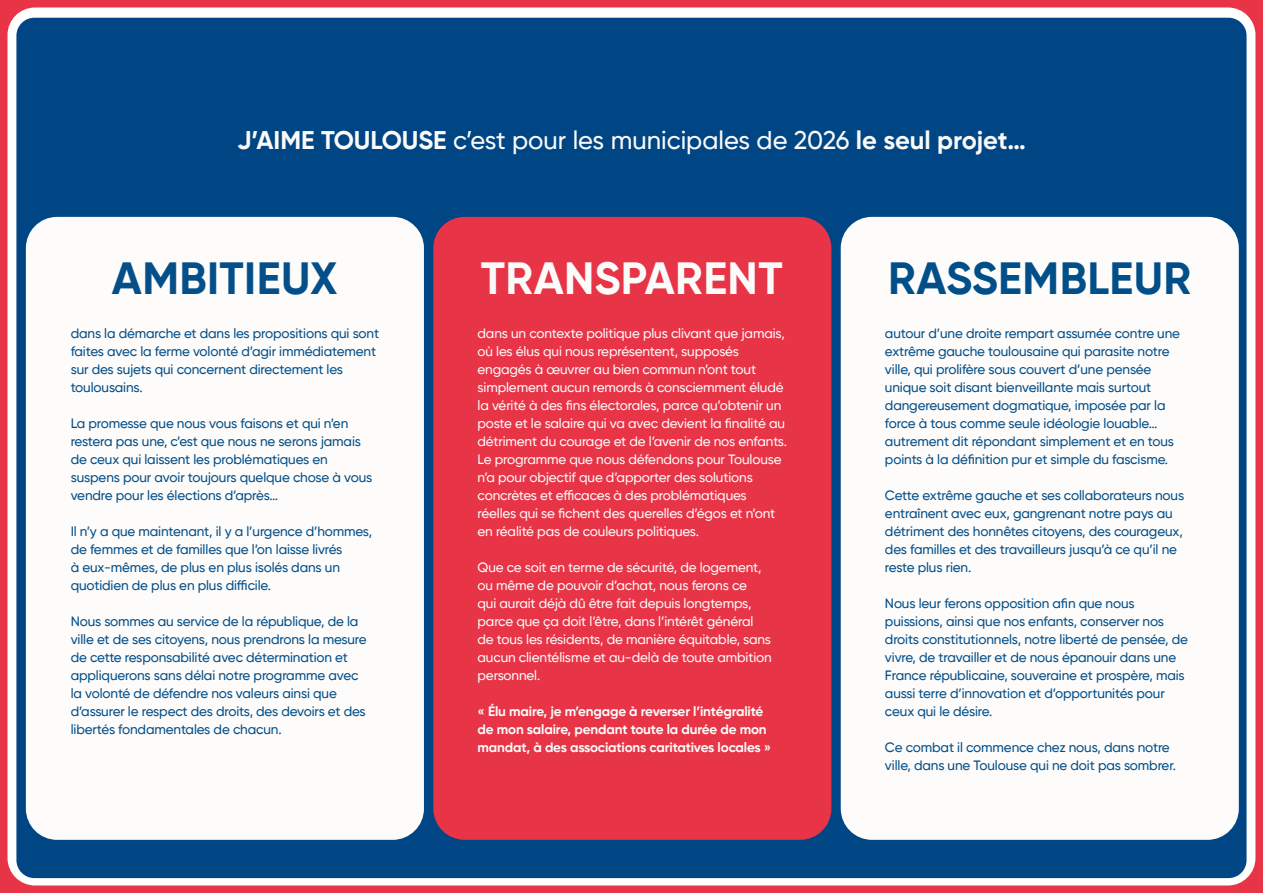
<style>
.page{position:relative;width:1263px;height:893px;background:#fff}
.page>*{position:absolute;margin:0;border:0;box-sizing:border-box;transform-origin:0 0}
.t1{font:700 45px "Gilroy";letter-spacing:.01em;color:#014f89}
.t2{font:700 45px "Gilroy";letter-spacing:.01em;color:#fbfbfa}
.t3{font:700 45px "Gilroy";letter-spacing:.01em;color:#044f89}
.t4{font:500 25.5px "Gilroy";color:#fbfaf9}
.t5{font:500 13.5px/18px "Gilroy";letter-spacing:-.01em;color:#044f89}
.t6{font:500 13.5px/18px "Gilroy";letter-spacing:-.01em;color:#fbfbfa}
.t7{font:700 13.5px/18px "Gilroy";letter-spacing:-.01em;color:#fbfbfa}
.s1{font-weight:700}
</style>
<div class="page">
<div style="left:16px;top:18px;width:1230px;height:860px;background:#004584;border-radius:18px"></div>
<div style="left:0;top:0;width:1263px;height:893px;border:8px solid #e73447;border-radius:31px"></div>
<svg style="left:0;top:852px;width:41px;height:41px"></svg>
<svg style="left:0;top:0;width:41px;height:42px"></svg>
<svg style="left:1222px;top:854px;width:41px;height:39px"></svg>
<svg style="left:1222px;top:0;width:41px;height:41px"></svg>
<div style="left:841px;top:217px;width:398px;height:623px;background:#fdfcfb;border-radius:31px"></div>
<div style="left:26px;top:217px;width:398px;height:623px;background:#fdfcfb;border-radius:31px"></div>
<div style="left:433px;top:217px;width:398px;height:623px;background:#e73447;border-radius:31px"></div>
<p class="t4" style="left:237px;top:125px;width:790px"><span class="s1">J’AIME TOULOUSE</span> c’est pour les municipales de 2026 <span class="s1">le seul projet…</span></p>
<p class="t3" style="left:112px;top:250px;width:227px">AMBITIEUX</p>
<p class="t5" style="left:71px;top:324px;width:310px">dans la démarche et dans les propositions qui sont faites avec la ferme volonté d’agir immédiatement sur des sujets qui concernent directement les toulousains.</p>
<p class="t5" style="left:71px;top:414px;width:303px">La promesse que nous vous faisons et qui n’en restera pas une, c’est que nous ne serons jamais de ceux qui laissent les problématiques en suspens pour avoir toujours quelque chose à vous vendre pour les élections d’après…</p>
<p class="t5" style="left:71px;top:522px;width:303px">Il n’y a que maintenant, il y a l’urgence d’hommes, de femmes et de familles que l’on laisse livrés<br>à eux-mêmes, de plus en plus isolés dans un quotidien de plus en plus difficile.</p>
<p class="t5" style="left:71px;top:612px;width:298px">Nous sommes au service de la république, de la ville et de ses citoyens, nous prendrons la mesure de cette responsabilité avec détermination et appliquerons sans délai notre programme avec la volonté de défendre nos valeurs ainsi que d’assurer le respect des droits, des devoirs et des libertés fondamentales de chacun.</p>
<p class="t2" style="left:481px;top:250px;width:303px">TRANSPARENT</p>
<p class="t6" style="left:477px;top:324px;width:311px">dans un contexte politique plus clivant que jamais, où les élus qui nous représentent, supposés engagés à œuvrer au bien commun n’ont tout simplement aucun remords à consciemment éludé la vérité à des fins électorales, parce qu’obtenir un poste et le salaire qui va avec devient la finalité au détriment du courage et de l’avenir de nos enfants.<br>Le programme que nous défendons pour Toulouse n’a pour objectif que d’apporter des solutions concrètes et efficaces à des problématiques réelles qui se fichent des querelles d’égos et n’ont en réalité pas de couleurs politiques.</p>
<p class="t6" style="left:477px;top:558px;width:296px">Que ce soit en terme de sécurité, de logement, ou même de pouvoir d’achat, nous ferons ce<br>qui aurait déjà dû être fait depuis longtemps, parce que ça doit l’être, dans l’intérêt général de tous les résidents, de manière équitable, sans aucun clientélisme et au-delà de toute ambition personnel.</p>
<p class="t7" style="left:477px;top:702px;width:295px">« Élu maire, je m’engage à reverser l’intégralité de mon salaire, pendant toute la durée de mon mandat, à des associations caritatives locales »</p>
<p class="t1" style="left:888px;top:250px;width:304px">RASSEMBLEUR</p>
<p class="t5" style="left:885px;top:324px;width:297px">autour d’une droite rempart assumée contre une extrême gauche toulousaine qui parasite notre ville, qui prolifère sous couvert d’une pensée unique soit disant bienveillante mais surtout dangereusement dogmatique, imposée par la force à tous comme seule idéologie louable… autrement dit répondant simplement et en tous points à la définition pur et simple du fascisme.</p>
<p class="t5" style="left:885px;top:486px;width:301px">Cette extrême gauche et ses collaborateurs nous entraînent avec eux, gangrenant notre pays au détriment des honnêtes citoyens, des courageux, des familles et des travailleurs jusqu’à ce qu’il ne reste plus rien.</p>
<p class="t5" style="left:885px;top:594px;width:304px">Nous leur ferons opposition afin que nous puissions, ainsi que nos enfants, conserver nos droits constitutionnels, notre liberté de pensée, de vivre, de travailler et de nous épanouir dans une France républicaine, souveraine et prospère, mais aussi terre d’innovation et d’opportunités pour ceux qui le désire.</p>
<p class="t5" style="left:885px;top:738px;width:292px">Ce combat il commence chez nous, dans notre ville, dans une Toulouse qui ne doit pas sombrer.</p>
</div>
